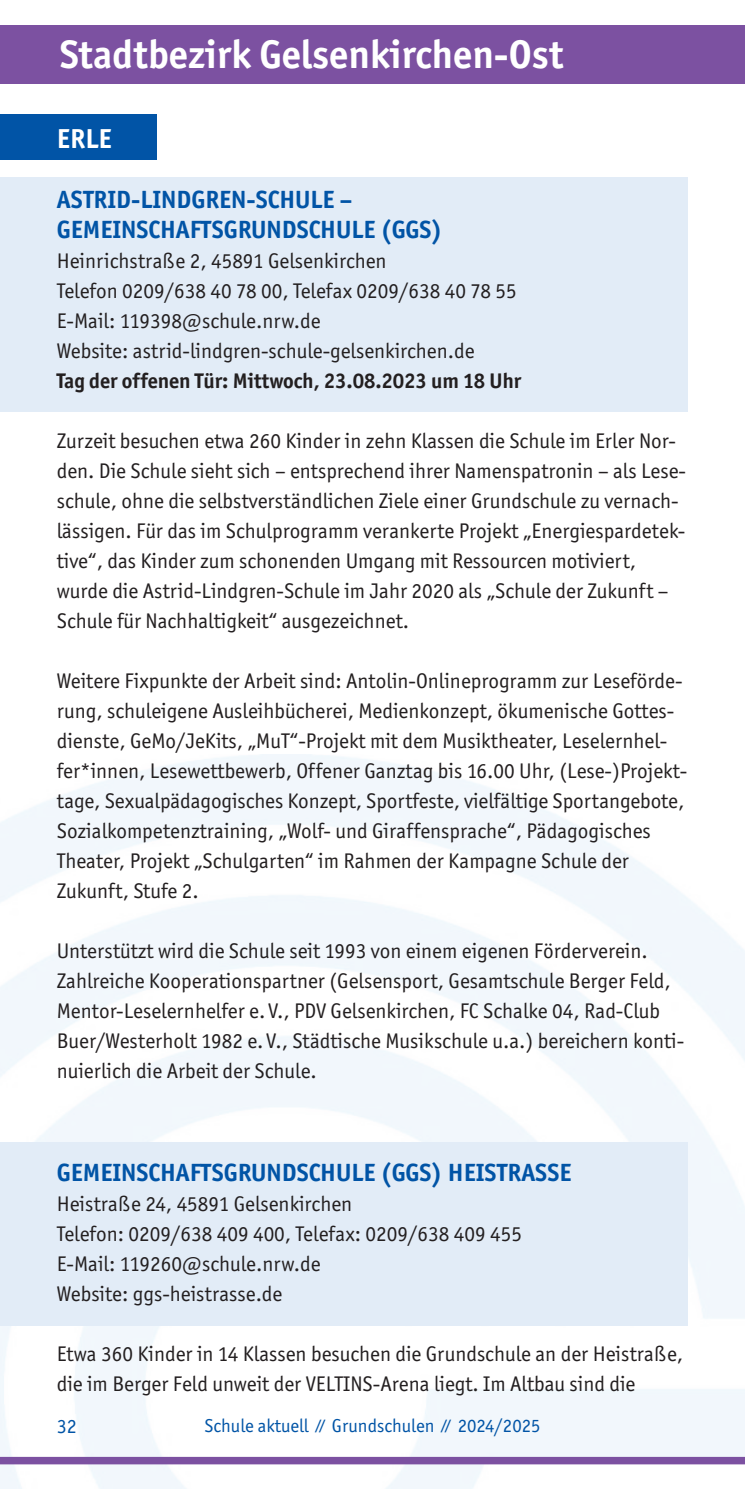
<style>
.page{position:relative;width:745px;height:1489px;background:#fff}
.page>*{position:absolute;margin:0;border:0;box-sizing:border-box;transform-origin:0 0}
.t1{font:700 40px "Officina Sans ITC Std";color:#fff}
.t2{font:700 27.5px "Officina Sans ITC Std";color:#fff}
.t3{font:700 25px/30px "Officina Sans ITC Std";color:#0154a6}
.t4{font:21.25px/30px "Officina Sans ITC Std";color:#231f20}
.t5{font:700 21.25px "Officina Sans ITC Std";letter-spacing:-.005em;color:#231f20}
.t6{font:20px "Officina Sans ITC Std";color:#0154a6}
.t7{font:18.75px "Officina Sans ITC Std";color:#0154a6}
</style>
<div class="page">
<div style="left:0;top:25px;width:744px;height:58px;background:#7c51a1"></div>
<div style="left:0;top:1456px;width:744px;height:8px;background:#7c51a1"></div>
<div style="left:0;top:177px;width:687px;height:234px;background:#e2ecf7"></div>
<div style="left:0;top:1142px;width:687px;height:183px;background:#e2ecf7"></div>
<div style="left:0;top:115px;width:157px;height:45px;background:#0154a6"></div>
<h1 class="t1" style="left:60px;top:40px;width:505px">Stadtbezirk Gelsenkirchen-Ost</h1>
<p class="t2" style="left:57px;top:129px;width:57px">ERLE</p>
<p class="t3" style="left:57px;top:186px;width:387px">ASTRID-LINDGREN-SCHULE –<br>GEMEINSCHAFTSGRUNDSCHULE (GGS)</p>
<p class="t4" style="left:57px;top:247px;width:461px">Heinrichstraße 2, 45891 Gelsenkirchen<br>Telefon 0209/638 40 78 00, Telefax 0209/638 40 78 55<br>E-Mail: 119398@schule.nrw.de<br>Website: astrid-lindgren-schule-gelsenkirchen.de</p>
<p class="t5" style="left:57px;top:373px;width:465px">Tag der offenen Tür: Mittwoch, 23.08.2023 um 18 Uhr</p>
<p class="t4" style="left:57px;top:427px;width:630px">Zurzeit besuchen etwa 260 Kinder in zehn Klassen die Schule im Erler Nor&shy;den. Die Schule sieht sich – entsprechend ihrer Namenspatronin – als Lese&shy;schule, ohne die selbstverständlichen Ziele einer Grundschule zu vernach&shy;lässigen. Für das im Schulprogramm verankerte Projekt „Energiespardetek&shy;tive“, das Kinder zum schonenden Umgang mit Ressourcen motiviert, wurde die Astrid-Lindgren-Schule im Jahr 2020 als „Schule der Zukunft – Schule für Nachhaltigkeit“ ausgezeichnet.</p>
<p class="t4" style="left:57px;top:667px;width:631px">Weitere Fixpunkte der Arbeit sind: Antolin-Onlineprogramm zur Leseförde&shy;rung, schuleigene Ausleihbücherei, Medienkonzept, ökumenische Gottes&shy;dienste, GeMo/JeKits, „MuT“-Projekt mit dem Musiktheater, Leselernhel&shy;fer*innen, Lesewettbewerb, Offener Ganztag bis 16.00 Uhr, (Lese-)Projekt&shy;tage, Sexualpädagogisches Konzept, Sportfeste, vielfältige Sportangebote, Sozialkompetenztraining, „Wolf- und Giraffensprache“, Pädagogisches Theater, Projekt „Schulgarten“ im Rahmen der Kampagne Schule der Zukunft, Stufe 2.</p>
<p class="t4" style="left:57px;top:937px;width:628px">Unterstützt wird die Schule seit 1993 von einem eigenen Förderverein.<br>Zahlreiche Kooperationspartner (Gelsensport, Gesamtschule Berger Feld, Mentor-Leselernhelfer e. V., PDV Gelsenkirchen, FC Schalke 04, Rad-Club Buer/Westerholt 1982 e. V., Städtische Musikschule u.a.) bereichern konti&shy;nuierlich die Arbeit der Schule.</p>
<p class="t3" style="left:57px;top:1159px;width:516px">GEMEINSCHAFTSGRUNDSCHULE (GGS) HEISTRASSE</p>
<p class="t4" style="left:57px;top:1190px;width:466px">Heistraße 24, 45891 Gelsenkirchen<br>Telefon: 0209/638 409 400, Telefax: 0209/638 409 455<br>E-Mail: 119260@schule.nrw.de<br>Website: ggs-heistrasse.de</p>
<p class="t4" style="left:57px;top:1340px;width:627px">Etwa 360 Kinder in 14 Klassen besuchen die Grundschule an der Heistraße, die im Berger Feld unweit der VELTINS-Arena liegt. Im Altbau sind die</p>
<p class="t6" style="left:57px;top:1418px;width:21px">32</p>
<p class="t7" style="left:204px;top:1418px;width:337px">Schule aktuell ⁄⁄ Grundschulen ⁄⁄ 2024/2025</p>
</div>
